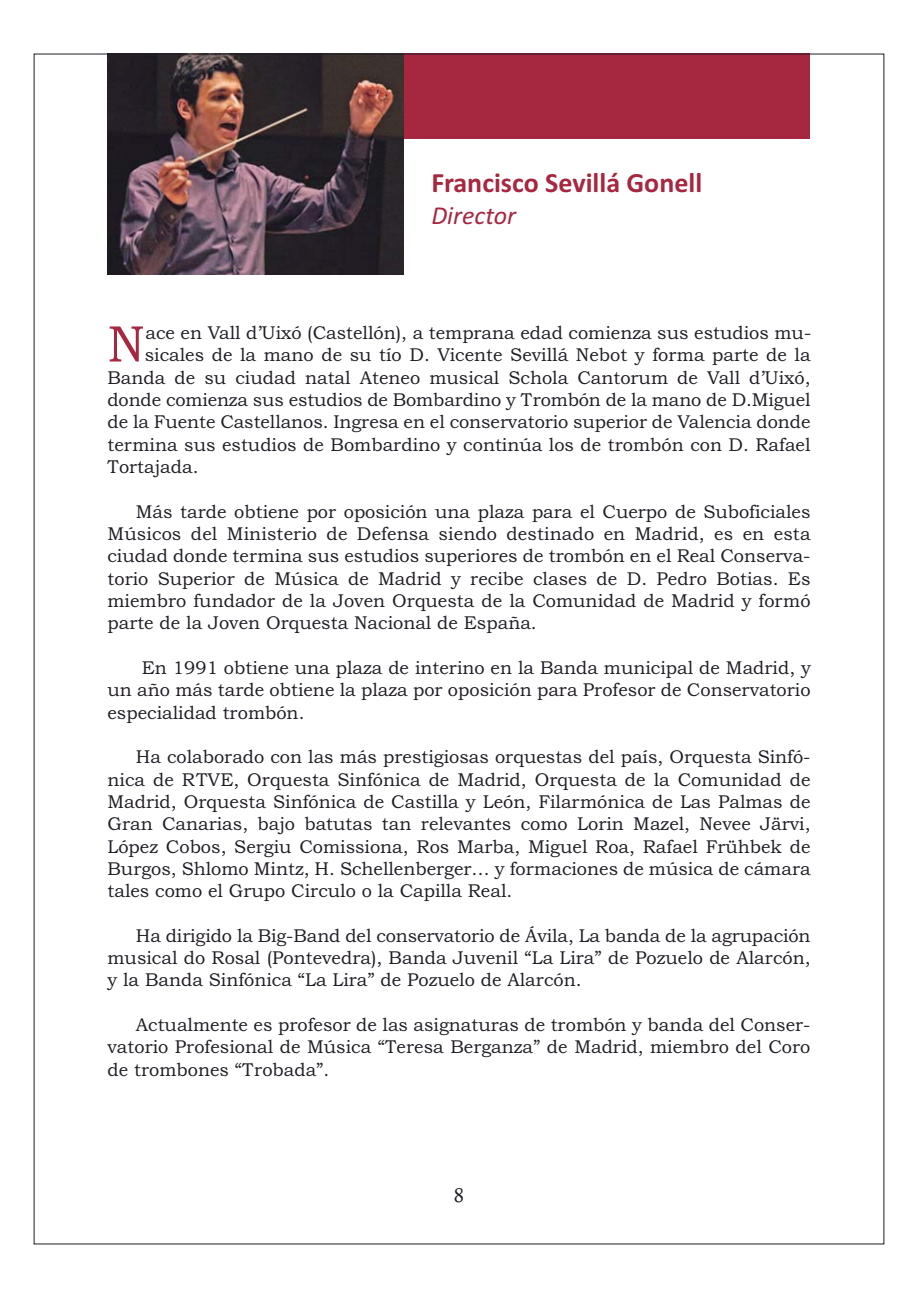
<style>
.page{position:relative;width:918px;height:1298px;background:#fff}
.page>*{position:absolute;margin:0;border:0;box-sizing:border-box;transform-origin:0 0}
.t1{font:51.4px "Bookman Old Style";color:#a52740}
.t2{font:700 28px "Calibri";color:#a52740}
.t3{font:italic 26px "Calibri";color:#a52740}
.t4{font:20px "Calisto";color:#211c25}
.t5{font:18.6px/22.4px "Bookman Old Style";color:#211c25;text-align:justify}
</style>
<div class="page">
<div style="left:108px;top:54px;width:702px;height:85px;background:#a52740"></div>
<img style="left:108px;top:56px;width:296px;height:219px">
<h2 class="t2" style="left:431px;top:166px;width:272px">Francisco Sevillá Gonell</h2>
<h3 class="t3" style="left:431px;top:200px;width:86px">Director</h3>
<h1 class="t1" style="left:108px;top:325px;width:39px">N</h1>
<p class="t5" style="left:146px;top:323px;width:667px">ace en Vall d’Uixó (Castellón), a temprana edad comienza sus estudios mu-</p>
<p class="t5" style="left:145px;top:346px;width:667px">sicales de la mano de su tío D. Vicente Sevillá Nebot y forma parte de la</p>
<p class="t5" style="left:108px;top:368px;width:705px">Banda de su ciudad natal Ateneo musical Schola Cantorum de Vall d’Uixó,</p>
<p class="t5" style="left:108px;top:390px;width:705px">donde comienza sus estudios de Bombardino y Trombón de la mano de D.Miguel</p>
<p class="t5" style="left:108px;top:413px;width:704px">de la Fuente Castellanos. Ingresa en el conservatorio superior de Valencia donde</p>
<p class="t5" style="left:108px;top:435px;width:705px">termina sus estudios de Bombardino y continúa los de trombón con D. Rafael</p>
<p class="t5" style="left:108px;top:457px;width:93px">Tortajada.</p>
<p class="t5" style="left:108px;top:502px;width:705px;text-indent:28px">Más tarde obtiene por oposición una plaza para el Cuerpo de Suboficiales Músicos del Ministerio de Defensa siendo destinado en Madrid, es en esta ciudad donde termina sus estudios superiores de trombón en el Real Conserva&shy;torio Superior de Música de Madrid y recibe clases de D. Pedro Botias. Es miembro fundador de la Joven Orquesta de la Comunidad de Madrid y formó parte de la Joven Orquesta Nacional de España.</p>
<p class="t5" style="left:108px;top:658px;width:705px;text-indent:34px">En 1991 obtiene una plaza de interino en la Banda municipal de Madrid, y un año más tarde obtiene la plaza por oposición para Profesor de Conservatorio especialidad trombón.</p>
<p class="t5" style="left:108px;top:747px;width:705px;text-indent:28px">Ha colaborado con las más prestigiosas orquestas del país, Orquesta Sinfó&shy;nica de RTVE, Orquesta Sinfónica de Madrid, Orquesta de la Comunidad de Madrid, Orquesta Sinfónica de Castilla y León, Filarmónica de Las Palmas de Gran Canarias, bajo batutas tan relevantes como Lorin Mazel, Nevee Järvi, López Cobos, Sergiu Comissiona, Ros Marba, Miguel Roa, Rafael Frühbek de Burgos, Shlomo Mintz, H. Schellenberger… y formaciones de música de cámara tales como el Grupo Circulo o la Capilla Real.</p>
<p class="t5" style="left:108px;top:926px;width:705px;text-indent:28px">Ha dirigido la Big-Band del conservatorio de Ávila, La banda de la agrupación musical do Rosal (Pontevedra), Banda Juvenil “La Lira” de Pozuelo de Alarcón, y la Banda Sinfónica “La Lira” de Pozuelo de Alarcón.</p>
<p class="t5" style="left:108px;top:1015px;width:705px;text-indent:28px">Actualmente es profesor de las asignaturas de trombón y banda del Conser&shy;vatorio Profesional de Música “Teresa Berganza” de Madrid, miembro del Coro de trombones “Trobada”.</p>
<p class="t4" style="left:454px;top:1183px;width:12px">8</p>
</div>
